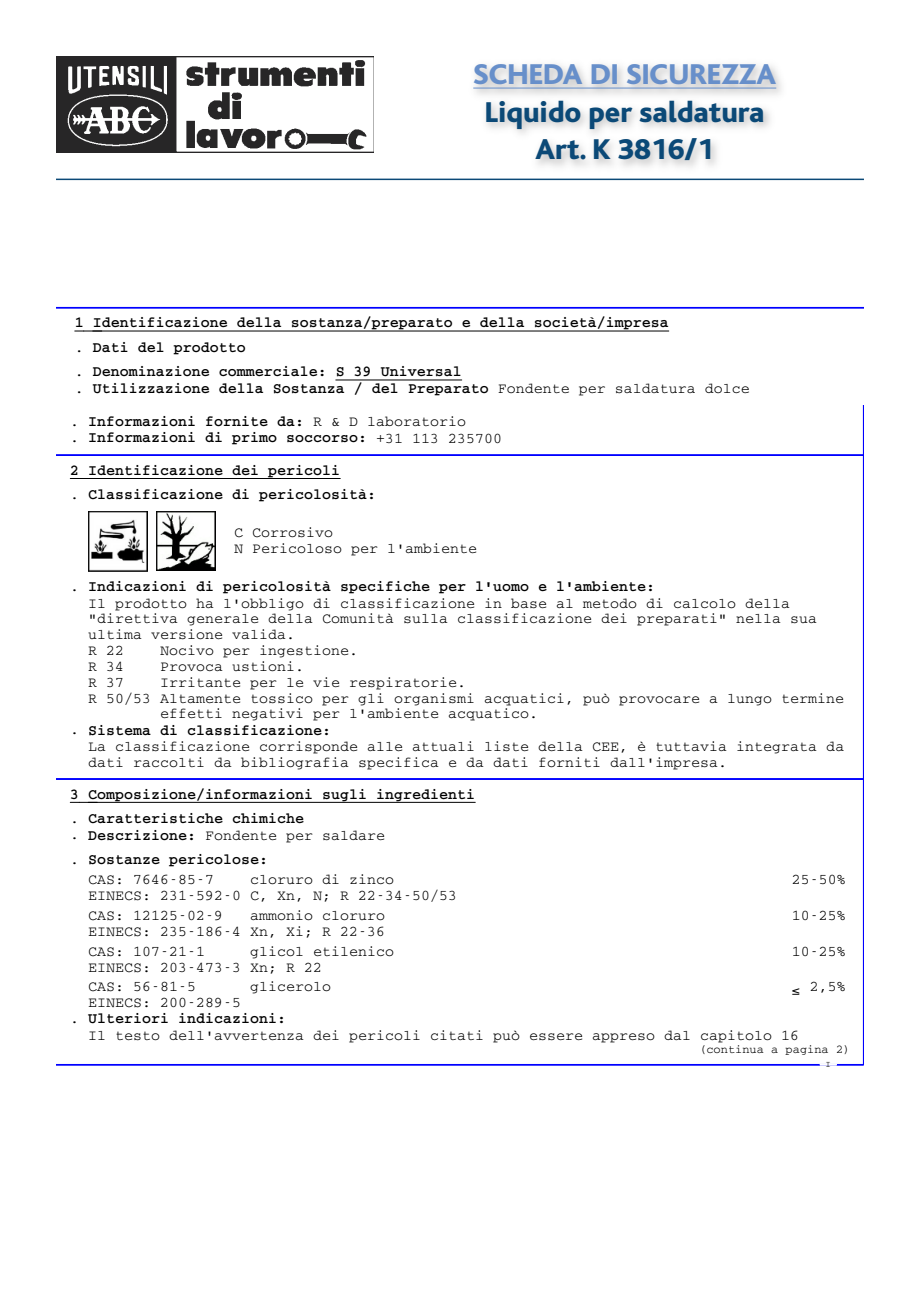
<style>
.page{position:relative;width:920px;height:1290px;background:#fff}
.page>*{position:absolute;margin:0;border:0;box-sizing:border-box;transform-origin:0 0}
.t1{font:800 30px/37.5px "Bliss";color:#0b4977;text-align:center}
.t2{font:800 30px "Bliss";color:#678fca}
.t3{font:15px/15.9px "Courier";letter-spacing:.005em;color:#000}
.t4{font:700 15px/24.5px "Courier";letter-spacing:.005em;color:#000}
.t5{font:12px "Courier";color:#000}
.t6{font:9px "Courier";color:#000}
.s1{font-weight:400}
.s2{font-weight:700}
</style>
<div class="page">
<svg style="left:75px;top:331px;width:18px;height:1px"></svg>
<hr style="left:93px;top:331px;width:576px;height:1px;background:#000">
<hr style="left:336px;top:380px;width:126px;height:1px;background:#000">
<hr style="left:56px;top:307px;width:808px;height:1px;background:#00f">
<hr style="left:56px;top:308px;width:808px;height:1px;background:#00f">
<hr style="left:56px;top:455px;width:807px;height:1px;background:#00f">
<svg style="left:70px;top:478px;width:18px;height:1px"></svg>
<hr style="left:88px;top:478px;width:252px;height:1px;background:#000">
<img style="left:88px;top:512px;width:59px;height:59px">
<img style="left:157px;top:512px;width:59px;height:59px">
<hr style="left:56px;top:778px;width:807px;height:1px;background:#00f">
<hr style="left:56px;top:779px;width:807px;height:1px;background:#00f">
<svg style="left:70px;top:802px;width:18px;height:1px"></svg>
<hr style="left:88px;top:802px;width:387px;height:1px;background:#000">
<hr style="left:56px;top:1064px;width:807px;height:1px;background:#00f">
<hr style="left:56px;top:1065px;width:807px;height:1px;background:#00f">
<svg style="left:820px;top:1064px;width:16px;height:2px"></svg>
<hr style="left:863px;top:405px;width:1px;height:659px;background:#00f">
<hr style="left:864px;top:405px;width:1px;height:659px;background:#00f">
<hr style="left:473px;top:88px;width:303px;height:1px;background:#678fca">
<img style="left:56px;top:57px;width:318px;height:96px">
<hr style="left:56px;top:179px;width:808px;height:1px;background:#0b4977">
<h1 class="t2" style="left:473px;top:64px;width:304px">SCHEDA DI SICUREZZA</h1>
<h1 class="t1" style="left:485px;top:96px;width:281px">Liquido per saldatura<br>Art. K 3816/1</h1>
<p class="t4" style="left:75px;top:311px;width:595px">1 Identificazione della sostanza/preparato e della società/impresa <span class="s1">.</span> Dati del prodotto<br><span class="s1">.</span> Denominazione commerciale: S 39 Universal</p>
<p class="t4" style="left:75px;top:377px;width:676px"><span class="s1">.</span> Utilizzazione della Sostanza / del Preparato <span class="s1">Fondente per saldatura dolce</span></p>
<p class="t4" style="left:70px;top:414px;width:433px;line-height:16.5px"><span class="s1">.</span> Informazioni fornite da: <span class="s1">R &amp; D laboratorio<br>.</span> Informazioni di primo soccorso: <span class="s1">+31 113 235700</span></p>
<p class="t4" style="left:70px;top:459px;width:307px">2 Identificazione dei pericoli<br><span class="s1">.</span> Classificazione di pericolosità:</p>
<p class="t3" style="left:234px;top:526px;width:244px">C Corrosivo<br>N Pericoloso per l'ambiente</p>
<p class="t3" style="left:88px;top:580px;width:730px;text-indent:-18px">. <span class="s2">Indicazioni di pericolosità specifiche per l'uomo e l'ambiente:<br></span>Il prodotto ha l'obbligo di classificazione in base al metodo di calcolo della "direttiva generale della Comunità sulla classificazione dei preparati" nella sua ultima versione valida.<br>R 22</p>
<p class="t4" style="left:93px;top:602px;width:10px">I</p>
<p class="t3" style="left:160px;top:643px;width:199px">Nocivo per ingestione.</p>
<p class="t3" style="left:88px;top:659px;width:37px">R 34</p>
<p class="t3" style="left:160px;top:659px;width:145px">Provoca ustioni.</p>
<p class="t3" style="left:88px;top:675px;width:37px">R 37</p>
<p class="t3" style="left:160px;top:675px;width:307px">Irritante per le vie respiratorie.</p>
<p class="t3" style="left:88px;top:691px;width:757px">R 50/53 Altamente tossico per gli organismi acquatici, può provocare a lungo termine</p>
<p class="t3" style="left:160px;top:707px;width:379px">effetti negativi per l'ambiente acquatico.</p>
<p class="t4" style="left:70px;top:719px;width:262px"><span class="s1">.</span> Sistema di classificazione:</p>
<p class="t3" style="left:88px;top:739px;width:757px">La classificazione corrisponde alle attuali liste della CEE, è tuttavia integrata da</p>
<p class="t3" style="left:88px;top:755px;width:640px">dati raccolti da bibliografia specifica e da dati forniti dall'impresa.</p>
<p class="t4" style="left:70px;top:783px;width:406px">3 Composizione/informazioni sugli ingredienti <span class="s1">.</span> Caratteristiche chimiche</p>
<p class="t4" style="left:70px;top:824px;width:316px"><span class="s1">.</span> Descrizione: <span class="s1">Fondente per saldare .</span> Sostanze pericolose:</p>
<p class="t3" style="left:88px;top:873px;width:154px">CAS: 7646-85-7<br>EINECS: 231-592-0</p>
<p class="t3" style="left:250px;top:873px;width:208px">cloruro di zinco<br>C, Xn, N; R 22-34-50/53</p>
<p class="t3" style="left:792px;top:873px;width:55px">25-50%</p>
<p class="t3" style="left:88px;top:908px;width:154px">CAS: 12125-02-9<br>EINECS: 235-186-4</p>
<p class="t3" style="left:250px;top:908px;width:136px">ammonio cloruro<br>Xn, Xi; R 22-36</p>
<p class="t3" style="left:792px;top:908px;width:55px">10-25%</p>
<p class="t3" style="left:88px;top:944px;width:154px">CAS: 107-21-1<br>EINECS: 203-473-3</p>
<p class="t3" style="left:250px;top:944px;width:145px">glicol etilenico<br>Xn; R 22</p>
<p class="t3" style="left:792px;top:944px;width:55px">10-25%</p>
<p class="t3" style="left:88px;top:980px;width:154px">CAS: 56-81-5<br>EINECS: 200-289-5</p>
<p class="t3" style="left:250px;top:980px;width:82px">glicerolo</p>
<p class="t3" style="left:792px;top:980px;width:55px">≤ 2,5%</p>
<p class="t3" style="left:88px;top:1012px;width:712px;text-indent:-18px">. <span class="s2">Ulteriori indicazioni:<br></span>Il testo dell'avvertenza dei pericoli citati può essere appreso dal capitolo 16</p>
<p class="t5" style="left:699px;top:1046px;width:153px">(continua a pagina 2)</p>
<p class="t6" style="left:826px;top:1061px;width:7px">I</p>
<p class="t4" style="left:93px;top:925px;width:10px">C</p>
</div>
